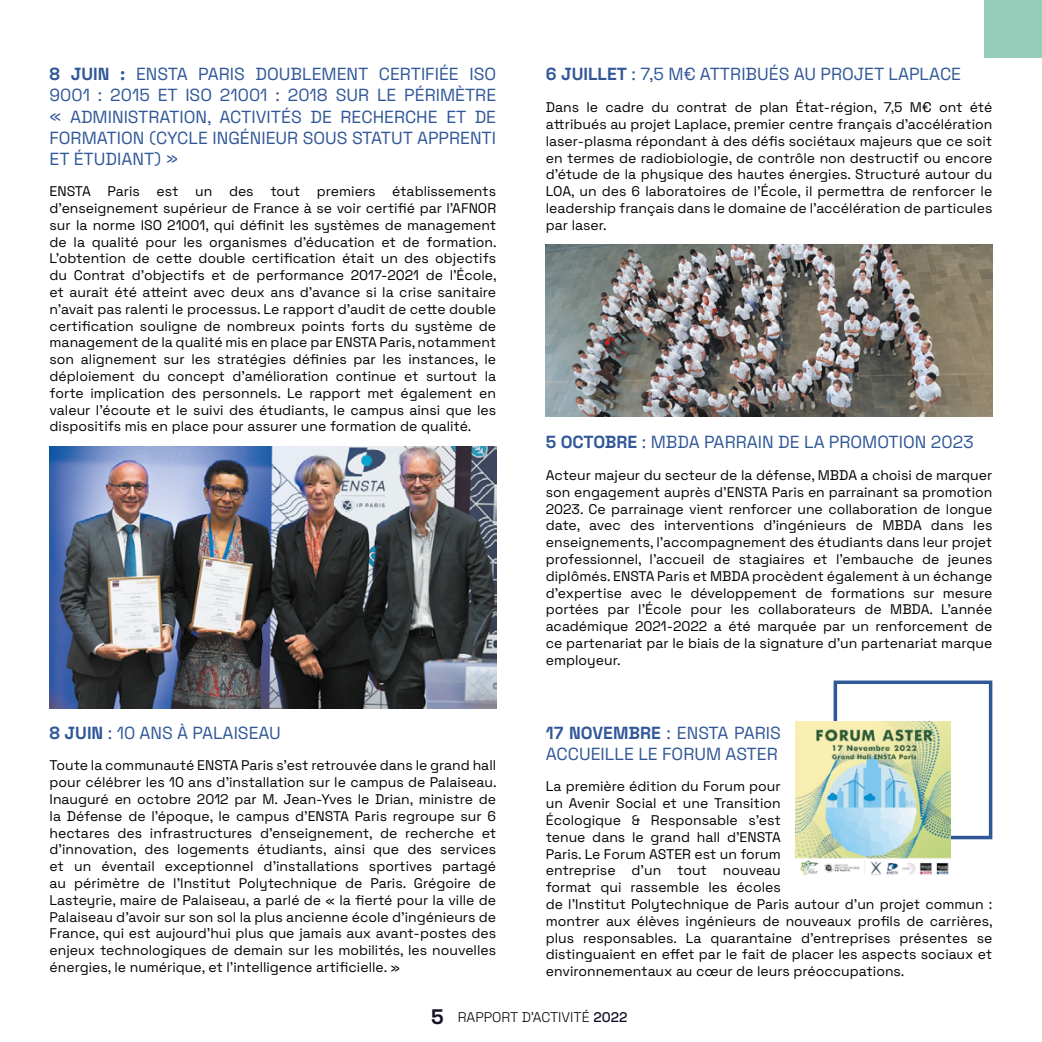
<style>
.page{position:relative;width:1042px;height:1042px;background:#fff}
.page>*{position:absolute;margin:0;border:0;box-sizing:border-box;transform-origin:0 0}
.t1{font:17.5px/21px "Space Grotesk";color:#305798;text-align:justify}
.t2{font:14px/16.8px "Space Grotesk";color:#000;text-align:justify}
.t3{font:300 14px "Space Grotesk";color:#000}
.s1{font-weight:700}
.s2{font-weight:700;font-size:21px;color:#111228}
.s3{font-weight:500;color:#111228}
</style>
<div class="page">
<div style="left:984px;top:0;width:58px;height:58px;background:#94ceba"></div>
<div style="left:833px;top:680px;width:159px;height:159px;border:4px solid #305798"></div>
<img style="left:795px;top:722px;width:156px;height:154px">
<img style="left:50px;top:446px;width:446px;height:262px">
<img style="left:546px;top:244px;width:446px;height:173px">
<p class="t1" style="left:50px;top:63px;width:448px"><span class="s1">8 JUIN :</span> ENSTA PARIS DOUBLEMENT CERTIFIÉE ISO 9001 : 2015 ET ISO 21001 : 2018 SUR LE PÉRIMÈTRE « ADMINISTRATION, ACTIVITÉS DE RECHERCHE ET DE FORMATION (CYCLE INGÉNIEUR SOUS STATUT APPRENTI ET ÉTUDIANT) »</p>
<p class="t2" style="left:50px;top:182px;width:448px">ENSTA Paris est un des tout premiers établissements d’enseignement supérieur de France à se voir certifié par l’AFNOR sur la norme ISO 21001, qui définit les systèmes de management de la qualité pour les organismes d’éducation et de formation.<br>L’obtention de cette double certification était un des objectifs du Contrat d’objectifs et de performance 2017-2021 de l’École, et aurait été atteint avec deux ans d’avance si la crise sanitaire n’avait pas ralenti le processus. Le rapport d’audit de cette double certification souligne de nombreux points forts du système de management de la qualité mis en place par ENSTA Paris, notamment son alignement sur les stratégies définies par les instances, le déploiement du concept d’amélioration continue et surtout la forte implication des personnels. Le rapport met également en valeur l’écoute et le suivi des étudiants, le campus ainsi que les dispositifs mis en place pour assurer une formation de qualité.</p>
<p class="t1" style="left:50px;top:721px;width:233px"><span class="s1">8 JUIN</span> : 10 ANS À PALAISEAU</p>
<p class="t2" style="left:50px;top:756px;width:448px">Toute la communauté ENSTA Paris s’est retrouvée dans le grand hall pour célébrer les 10 ans d’installation sur le campus de Palaiseau.<br>Inauguré en octobre 2012 par M. Jean-Yves le Drian, ministre de la Défense de l’époque, le campus d’ENSTA Paris regroupe sur 6 hectares des infrastructures d’enseignement, de recherche et d’innovation, des logements étudiants, ainsi que des services et un éventail exceptionnel d’installations sportives partagé au périmètre de l’Institut Polytechnique de Paris. Grégoire de Lasteyrie, maire de Palaiseau, a parlé de « la fierté pour la ville de Palaiseau d’avoir sur son sol la plus ancienne école d’ingénieurs de France, qui est aujourd’hui plus que jamais aux avant-postes des enjeux technologiques de demain sur les mobilités, les nouvelles énergies, le numérique, et l’intelligence artificielle. »</p>
<p class="t1" style="left:546px;top:63px;width:417px"><span class="s1">6 JUILLET</span> : 7,5 M€ ATTRIBUÉS AU PROJET LAPLACE</p>
<p class="t2" style="left:546px;top:98px;width:448px">Dans le cadre du contrat de plan État-région, 7,5 M€ ont été attribués au projet Laplace, premier centre français d’accélération laser-plasma répondant à des défis sociétaux majeurs que ce soit en termes de radiobiologie, de contrôle non destructif ou encore d’étude de la physique des hautes énergies. Structuré autour du LOA, un des 6 laboratoires de l’École, il permettra de renforcer le leadership français dans le domaine de l’accélération de particules par laser.</p>
<p class="t1" style="left:546px;top:431px;width:429px"><span class="s1">5 OCTOBRE</span> : MBDA PARRAIN DE LA PROMOTION 2023</p>
<p class="t2" style="left:546px;top:466px;width:448px">Acteur majeur du secteur de la défense, MBDA a choisi de marquer son engagement auprès d’ENSTA Paris en parrainant sa promotion 2023. Ce parrainage vient renforcer une collaboration de longue date, avec des interventions d’ingénieurs de MBDA dans les enseignements, l’accompagnement des étudiants dans leur projet professionnel, l’accueil de stagiaires et l’embauche de jeunes diplômés. ENSTA Paris et MBDA procèdent également à un échange d’expertise avec le développement de formations sur mesure portées par l’École pour les collaborateurs de MBDA. L’année académique 2021-2022 a été marquée par un renforcement de ce partenariat par le biais de la signature d’un partenariat marque employeur.</p>
<p class="t1" style="left:546px;top:721px;width:236px"><span class="s1">17 NOVEMBRE</span> : ENSTA PARIS<br>ACCUEILLE LE FORUM ASTER</p>
<p class="t2" style="left:546px;top:777px;width:448px;text-align:left">La première édition du Forum pour<br>un Avenir Social et une Transition<br>Écologique &amp; Responsable s’est<br>tenue dans le grand hall d’ENSTA<br>Paris. Le Forum ASTER est un forum<br>entreprise d’un tout nouveau<br>format qui rassemble les écoles<br>de l’Institut Polytechnique de Paris autour d’un projet commun : montrer aux élèves ingénieurs de nouveaux profils de carrières, plus responsables. La quarantaine d’entreprises présentes se distinguaient en effet par le fait de placer les aspects sociaux et environnementaux au cœur de leurs préoccupations.</p>
<p class="t3" style="left:431px;top:1006px;width:198px"><span class="s2">5</span> RAPPORT D’ACTIVITÉ <span class="s3">2022</span></p>
</div>
